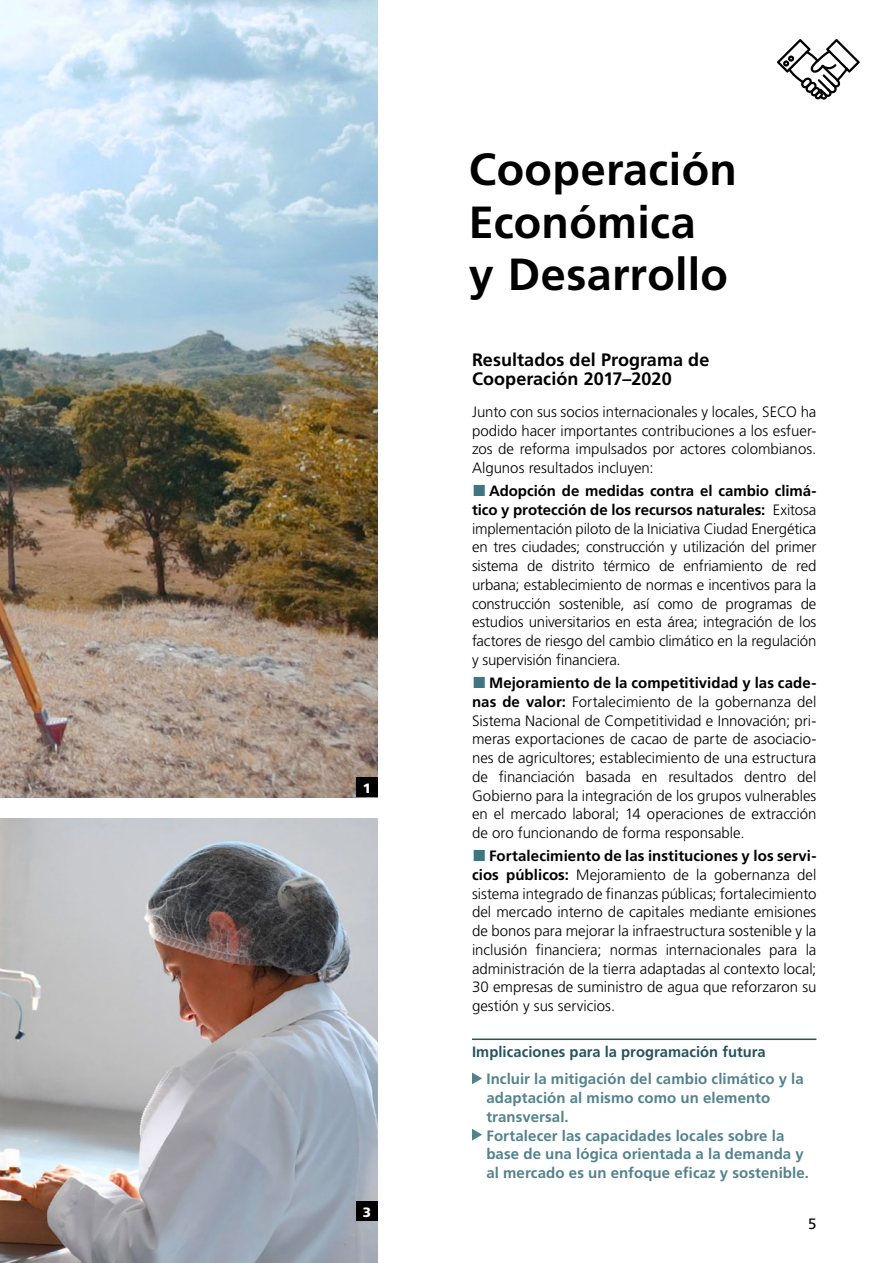
<style>
.page{position:relative;width:893px;height:1263px;background:#fff}
.page>*{position:absolute;margin:0;border:0;box-sizing:border-box;transform-origin:0 0}
.t1{font:700 45px/52.5px "Frutiger LT Std";letter-spacing:.01em;color:#000}
.t2{font:700 18px/19.5px "Frutiger LT Std";letter-spacing:.005em;color:#000}
.t3{font:300 15px/18.8px "Frutiger LT Std";letter-spacing:-.005em;color:#000;text-align:justify}
.t4{font:700 15px/18.8px "Frutiger LT Std";letter-spacing:.005em;color:#53828d}
.t5{font:700 15px "Frutiger LT Std";letter-spacing:.005em;color:#27535d}
.t6{font:15px "Frutiger LT Std";color:#000}
.t7{font:900 13.5px "Frutiger LT Std";color:#fff}
.s1{font-family:"Arial";font-weight:400;font-size:24px;color:#407480}
.s2{font-weight:700}
</style>
<div class="page">
<hr style="left:472px;top:1038px;width:344px;height:2px;background:#27535d">
<svg style="left:472px;top:1072px;width:10px;height:12px"></svg>
<svg style="left:472px;top:1129px;width:10px;height:11px"></svg>
<img style="left:0;top:0;width:378px;height:797px">
<img style="left:0;top:818px;width:378px;height:445px">
<div style="left:356px;top:777px;width:22px;height:20px;background:#000"></div>
<div style="left:356px;top:1201px;width:22px;height:20px;background:#000"></div>
<svg style="left:777px;top:39px;width:83px;height:61px"></svg>
<p class="t7" style="left:363px;top:780px;width:10px">1</p>
<p class="t7" style="left:363px;top:1204px;width:10px">3</p>
<h1 class="t1" style="left:469px;top:144px;width:270px">Cooperación<br>Económica<br>y Desarrollo</h1>
<p class="t2" style="left:472px;top:350px;width:239px">Resultados del Programa de<br>Cooperación 2017–2020</p>
<p class="t3" style="left:472px;top:403px;width:346px">Junto con sus socios internacionales y locales, SECO ha podido hacer importantes contribuciones a los esfuer&shy;zos de reforma impulsados por actores colombianos.<br>Algunos resultados incluyen:</p>
<p class="t3" style="left:472px;top:482px;width:346px"><span class="s1">■</span> <span class="s2">Adopción de medidas contra el cambio climá&shy;tico y protección de los recursos naturales:</span> Exitosa implementación piloto de la Iniciativa Ciudad Energética en tres ciudades; construcción y utilización del primer sistema de distrito térmico de enfriamiento de red urbana; establecimiento de normas e incentivos para la construcción sostenible, así como de programas de estudios universitarios en esta área; integración de los factores de riesgo del cambio climático en la regulación y supervisión financiera.</p>
<p class="t3" style="left:472px;top:674px;width:346px"><span class="s1">■</span> <span class="s2">Mejoramiento de la competitividad y las cade&shy;nas de valor:</span> Fortalecimiento de la gobernanza del Sistema Nacional de Competitividad e Innovación; pri&shy;meras exportaciones de cacao de parte de asociacio&shy;nes de agricultores; establecimiento de una estructura de financiación basada en resultados dentro del Gobierno para la integración de los grupos vulnerables en el mercado laboral; 14 operaciones de extracción de oro funcionando de forma responsable.</p>
<p class="t3" style="left:472px;top:847px;width:346px"><span class="s1">■</span> <span class="s2">Fortalecimiento de las instituciones y los servi&shy;cios públicos:</span> Mejoramiento de la gobernanza del sistema integrado de finanzas públicas; fortalecimiento del mercado interno de capitales mediante emisiones de bonos para mejorar la infraestructura sostenible y la inclusión financiera; normas internacionales para la administración de la tierra adaptadas al contexto local; 30 empresas de suministro de agua que reforzaron su gestión y sus servicios.</p>
<p class="t5" style="left:472px;top:1043px;width:295px">Implicaciones para la programación futura</p>
<p class="t4" style="left:486px;top:1070px;width:324px">Incluir la mitigación del cambio climático y la adaptación al mismo como un elemento transversal.<br>Fortalecer las capacidades locales sobre la base de una lógica orientada a la demanda y al mercado es un enfoque eficaz y sostenible.</p>
<p class="t6" style="left:808px;top:1214px;width:10px">5</p>
</div>
